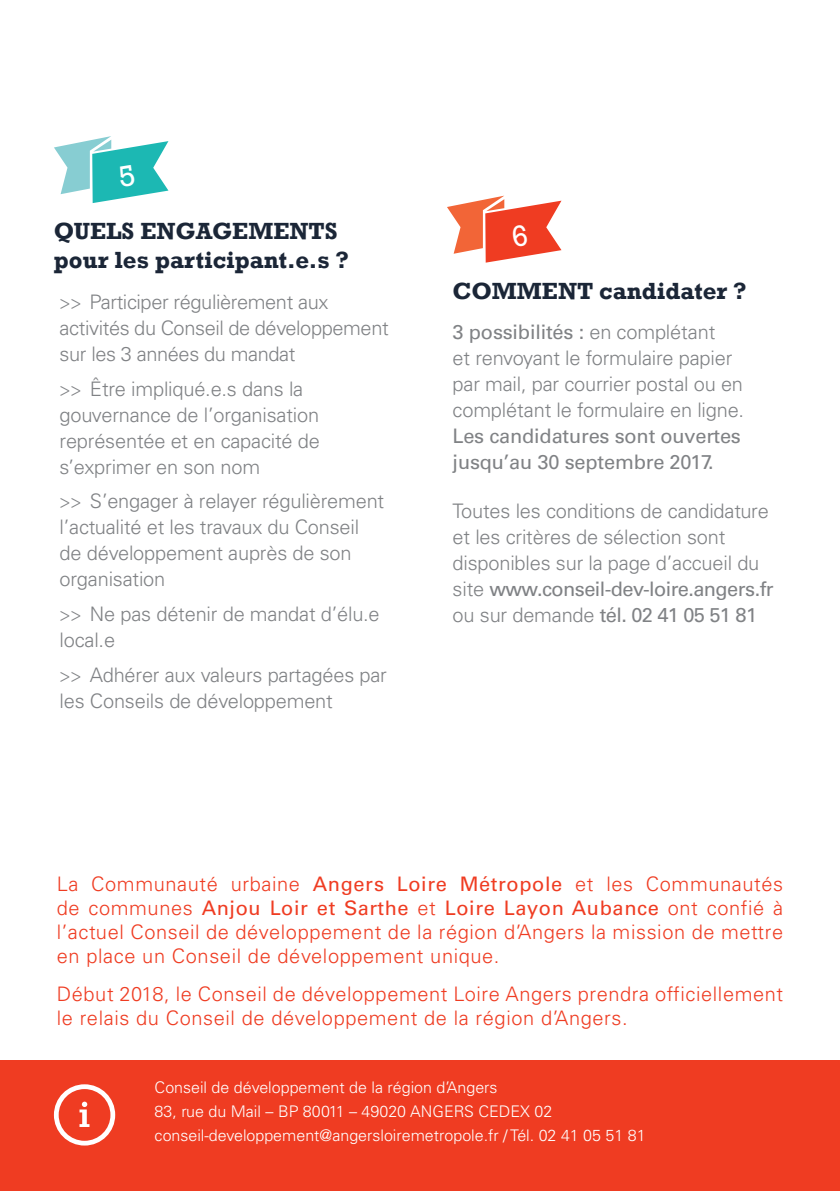
<style>
.page{position:relative;width:840px;height:1191px;background:#fff}
.page>*{position:absolute;margin:0;border:0;box-sizing:border-box;transform-origin:0 0}
.t1{font:700 24px "Rockwell";color:#1b2637}
.t2{font:300 20px/26px "Univers";letter-spacing:-.01em;color:#808285}
.t3{font:300 20px/24px "Univers";letter-spacing:.03em;color:#ef3c22;text-align:justify}
.t4{font:300 16px/24px "Univers";color:#fff}
.s1{font-family:"Minion Pro";font-weight:400}
.s2{font-weight:400}
</style>
<div class="page">
<div style="left:0;top:1060px;width:839px;height:131px;background:#ef3c22"></div>
<svg style="left:54px;top:1084px;width:61px;height:61px"></svg>
<svg style="left:54px;top:136px;width:114px;height:67px"></svg>
<svg style="left:447px;top:196px;width:114px;height:67px"></svg>
<p class="t1" style="left:54px;top:216px;width:285px">QUELS ENGAGEMENTS</p>
<p class="t1" style="left:54px;top:245px;width:296px">pour les participant.e.s ?</p>
<p class="t2" style="left:60px;top:289px;width:330px"><span class="s1">&gt;&gt;</span> Participer régulièrement aux activités du Conseil de développement sur les 3 années du mandat</p>
<p class="t2" style="left:60px;top:376px;width:262px"><span class="s1">&gt;&gt;</span> Être impliqué.e.s dans la gouvernance de l’organisation représentée et en capacité de s’exprimer en son nom</p>
<p class="t2" style="left:60px;top:488px;width:326px"><span class="s1">&gt;&gt;</span> S’engager à relayer régulièrement l’actualité et les travaux du Conseil de développement auprès de son organisation</p>
<p class="t2" style="left:60px;top:601px;width:321px"><span class="s1">&gt;&gt;</span> Ne pas détenir de mandat d’élu.e local.e</p>
<p class="t2" style="left:60px;top:661px;width:328px"><span class="s1">&gt;&gt;</span> Adhérer aux valeurs partagées par les Conseils de développement</p>
<p class="t1" style="left:452px;top:276px;width:295px">COMMENT candidater ?</p>
<p class="t2" style="left:452px;top:319px;width:293px"><span class="s2">3 possibilités :</span> en complétant<br>et renvoyant le formulaire papier par mail, par courrier postal ou en complétant le formulaire en ligne.<br><span class="s2">Les candidatures sont ouvertes jusqu’au 30 septembre 2017.</span></p>
<p class="t2" style="left:452px;top:497px;width:322px">Toutes les conditions de candidature et les critères de sélection sont disponibles sur la page d’accueil du site <span class="s2">www.conseil-dev-loire.angers.fr </span>ou sur demande <span class="s2">tél. 02 41 05 51 81</span></p>
<p class="t3" style="left:57px;top:871px;width:727px">La Communauté urbaine <span class="s2">Angers Loire Métropole</span> et les Communautés de communes <span class="s2">Anjou Loir et Sarthe</span> et <span class="s2">Loire Layon Aubance</span> ont confié à l’actuel Conseil de développement de la région d’Angers la mission de mettre en place un Conseil de développement unique.</p>
<p class="t3" style="left:57px;top:981px;width:727px">Début 2018, le Conseil de développement Loire Angers prendra officiellement le relais du Conseil de développement de la région d’Angers.</p>
<p class="t4" style="left:154px;top:1075px;width:492px">Conseil de développement de la région d’Angers<br>83, rue du Mail – BP 80011 – 49020 ANGERS CEDEX 02 conseil-developpement@angersloiremetropole.fr / Tél. 02 41 05 51 81</p>
</div>
